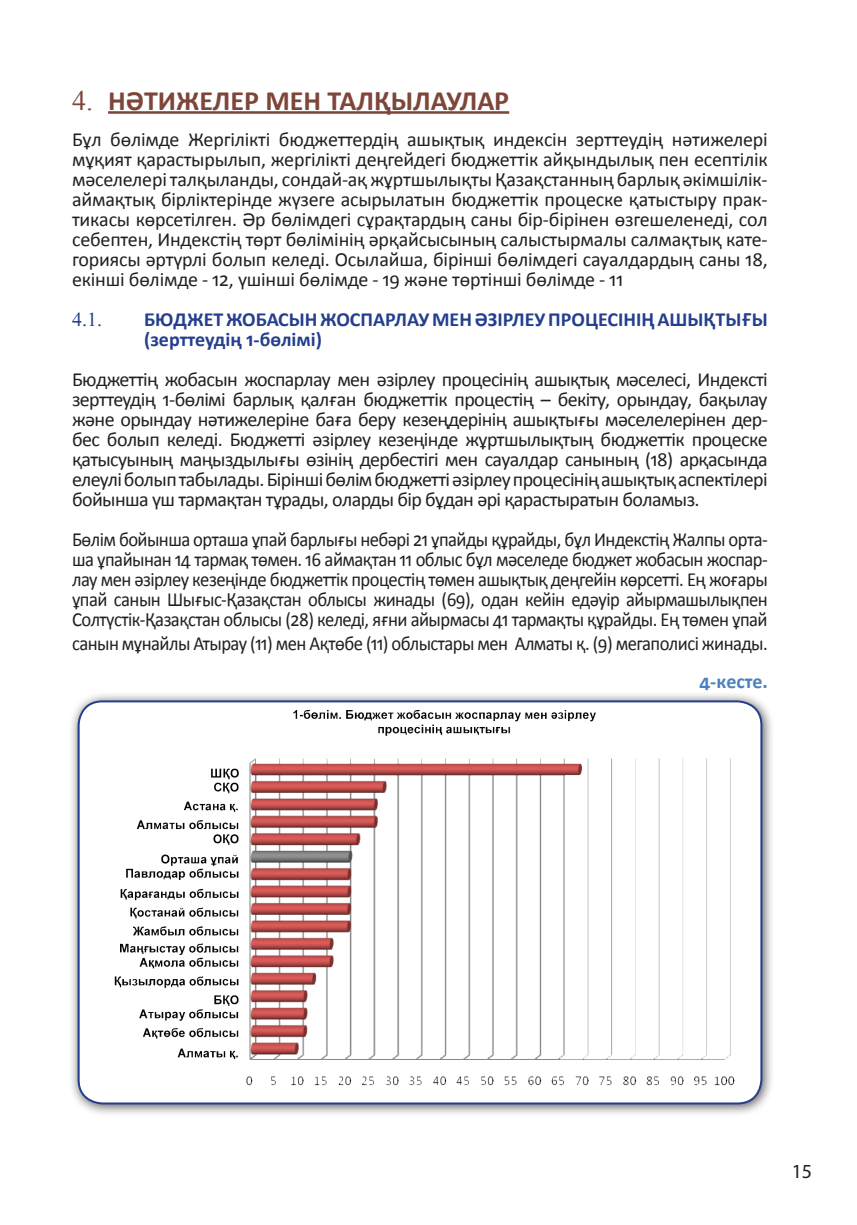
<style>
.page{position:relative;width:857px;height:1225px;background:#fff}
.page>*{position:absolute;margin:0;border:0;box-sizing:border-box;transform-origin:0 0}
.t1{font:700 28px "Calibri";color:#7e4539}
.t2{font:20px/20px "Calibri";letter-spacing:-.03em;color:#231f20;text-align:justify}
.t3{font:20px/20px "Calibri";letter-spacing:-.03em;color:#231f20;text-align:justify;scale:.93 1}
.t4{font:700 20px/20px "Calibri";color:#253f8e}
.t5{font:700 20px "Calibri";color:#4a81bf}
.t6{font:20px "Myriad Pro";color:#231f20}
.s1{font-family:"Times New Roman";font-weight:400}
</style>
<div class="page">
<hr style="left:108px;top:111px;width:401px;height:3px;background:#7e4539">
<div style="left:68px;top:691px;width:707px;height:426px;background:#231f20;opacity:.75"></div>
<img style="left:79px;top:701px;width:682px;height:402px">
<div style="left:77px;top:700px;width:685px;height:404px;border:2px solid #253f8e;border-radius:24px"></div>
<h1 class="t1" style="left:72px;top:83px;width:438px"><span class="s1">4.</span> НӘТИЖЕЛЕР МЕН ТАЛҚЫЛАУЛАР</h1>
<p class="t2" style="left:72px;top:128px;width:696px">Бұл бөлімде Жергілікті бюджеттердің ашықтық индексін зерттеудің нәтижелері мұқият қарастырылып, жергілікті деңгейдегі бюджеттік айқындылық пен есептілік мәселелері талқыланды, сондай-ақ жұртшылықты Қазақстанның барлық әкімшілік&shy;аймақтық бірліктерінде жүзеге асырылатын бюджеттік процеске қатыстыру прак&shy;тикасы көрсетілген. Әр бөлімдегі сұрақтардың саны бір-бірінен өзгешеленеді, сол себептен, Индекстің төрт бөлімінің әрқайсысының салыстырмалы салмақтық кате&shy;гориясы әртүрлі болып келеді. Осылайша, бірінші бөлімдегі сауалдардың саны 18, екінші бөлімде - 12, үшінші бөлімде - 19 және төртінші бөлімде - 11</p>
<p class="t4" style="left:144px;top:308px;width:624px">БЮДЖЕТ ЖОБАСЫН ЖОСПАРЛАУ МЕН ӘЗІРЛЕУ ПРОЦЕСІНІҢ АШЫҚТЫҒЫ (зерттеудің 1-бөлімі)</p>
<p class="t2" style="left:72px;top:368px;width:697px">Бюджеттің жобасын жоспарлау мен әзірлеу процесінің ашықтық мәселесі, Индексті зерттеудің 1-бөлімі барлық қалған бюджеттік процестің – бекіту, орындау, бақылау және орындау нәтижелеріне баға беру кезеңдерінің ашықтығы мәселелерінен дер&shy;бес болып келеді. Бюджетті әзірлеу кезеңінде жұртшылықтың бюджеттік процеске қатысуының маңыздылығы өзінің дербестігі мен сауалдар санының (18) арқасында елеулі болып табылады. Бірінші бөлім бюджетті әзірлеу процесінің ашықтық аспектілері бойынша үш тармақтан тұрады, оларды бір бұдан әрі қарастыратын боламыз.</p>
<p class="t3" style="left:72px;top:528px;width:749px">Бөлім бойынша орташа ұпай барлығы небәрі 21 ұпайды құрайды, бұл Индекстің Жалпы орта&shy;ша ұпайынан 14 тармақ төмен. 16 аймақтан 11 облыс бұл мәселеде бюджет жобасын жоспар&shy;лау мен әзірлеу кезеңінде бюджеттік процестің төмен ашықтық деңгейін көрсетті. Ең жоғары ұпай санын Шығыс-Қазақстан облысы жинады (69), одан кейін едәуір айырмашылықпен Солтүстік-Қазақстан облысы (28) келеді, яғни айырмасы 41 тармақты құрайды. Ең төмен ұпай</p>
<p class="t3" style="left:72px;top:632px;width:749px">санын мұнайлы Атырау (11) мен Ақтөбе (11) облыстары мен Алматы қ. (9) мегаполисі жинады.</p>
<p class="t5" style="left:699px;top:669px;width:70px">4-кесте.</p>
<p class="t6" style="left:791px;top:1158px;width:22px">15</p>
</div>
